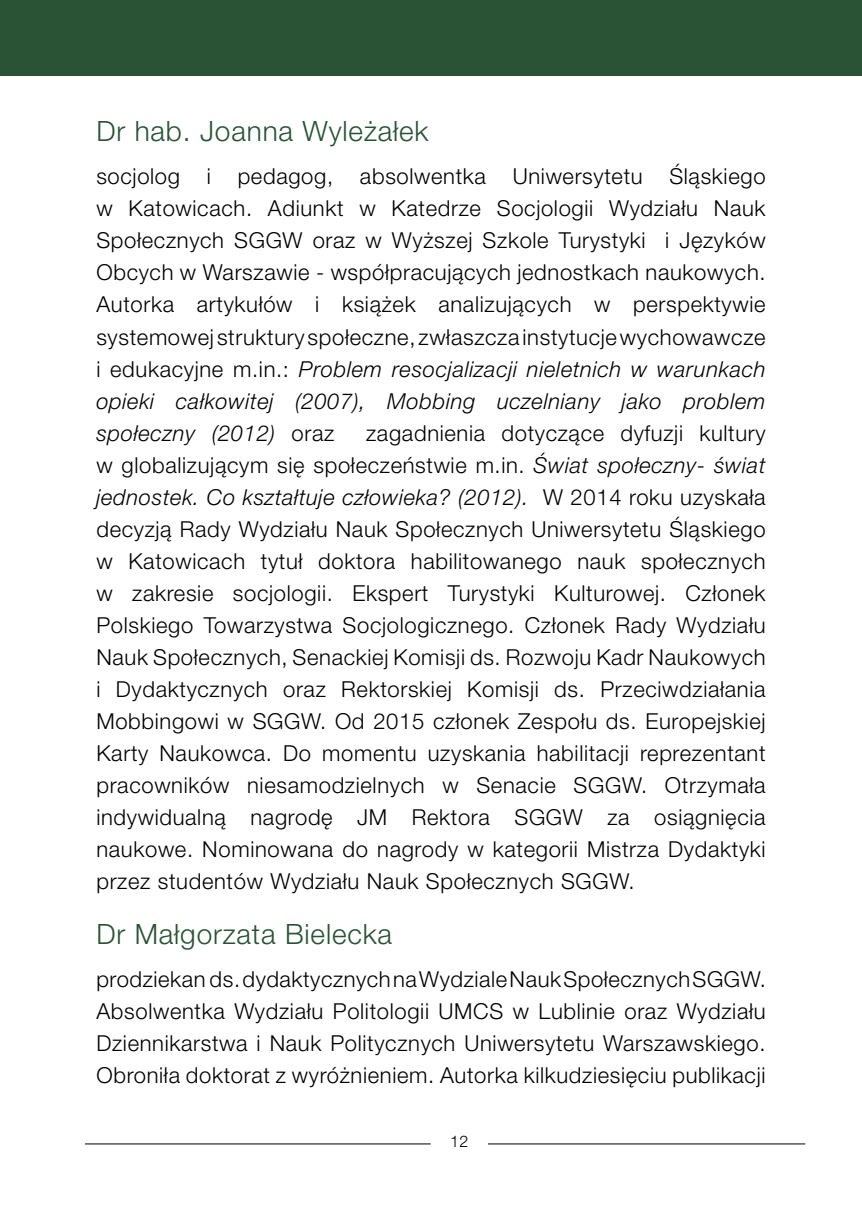
<style>
.page{position:relative;width:862px;height:1214px;background:#fff}
.page>*{position:absolute;margin:0;border:0;box-sizing:border-box;transform-origin:0 0}
.t1{font:300 28px "Helvetica Neue LT Pro";letter-spacing:.03em;color:#2a5235}
.t2{font:300 22px/32px "Helvetica Neue LT Pro";letter-spacing:.03em;color:#000;text-align:justify}
.t3{font:300 16px "Helvetica Neue LT Pro";color:#000}
.s1{font-style:italic}
</style>
<div class="page">
<hr style="left:85px;top:1143px;width:346px;height:1px;background:#000">
<hr style="left:488px;top:1143px;width:317px;height:1px;background:#000">
<div style="left:0;top:0;width:862px;height:76px;background:#2a5235"></div>
<p class="t1" style="left:96px;top:114px;width:334px">Dr hab. Joanna Wyleżałek</p>
<p class="t2" style="left:96px;top:160px;width:671px">socjolog i pedagog, absolwentka Uniwersytetu Śląskiego w Katowicach. Adiunkt w Katedrze Socjologii Wydziału Nauk Społecznych SGGW oraz w Wyższej Szkole Turystyki i Języków Obcych w Warszawie - współpracujących jednostkach naukowych.<br>Autorka artykułów i książek analizujących w perspektywie systemowej struktury społeczne, zwłaszcza instytucje wychowawcze i edukacyjne m.in.: <span class="s1">Problem resocjalizacji nieletnich w warunkach opieki całkowitej (2007), Mobbing uczelniany jako problem społeczny (2012)</span> oraz</p>
<p class="t2" style="left:96px;top:416px;width:671px;text-indent:270px">zagadnienia dotyczące dyfuzji kultury w globalizującym się społeczeństwie m.in. <span class="s1">Świat społeczny- świat jednostek. Co kształtuje człowieka? (2012).</span> W 2014 roku uzyskała decyzją Rady Wydziału Nauk Społecznych Uniwersytetu Śląskiego w Katowicach tytuł doktora habilitowanego nauk społecznych w zakresie socjologii. Ekspert Turystyki Kulturowej. Członek Polskiego Towarzystwa Socjologicznego. Członek Rady Wydziału Nauk Społecznych, Senackiej Komisji ds. Rozwoju Kadr Naukowych i Dydaktycznych oraz Rektorskiej Komisji ds. Przeciwdziałania Mobbingowi w SGGW. Od 2015 członek Zespołu ds. Europejskiej Karty Naukowca. Do momentu uzyskania habilitacji reprezentant pracowników niesamodzielnych w Senacie SGGW. Otrzymała indywidualną nagrodę JM Rektora SGGW za osiągnięcia naukowe. Nominowana do nagrody w kategorii Mistrza Dydaktyki przez studentów Wydziału Nauk Społecznych SGGW.</p>
<p class="t1" style="left:96px;top:916px;width:297px">Dr Małgorzata Bielecka</p>
<p class="t2" style="left:96px;top:962px;width:671px">prodziekan ds. dydaktycznych na Wydziale Nauk Społecznych SGGW.<br>Absolwentka Wydziału Politologii UMCS w Lublinie oraz Wydziału Dziennikarstwa i Nauk Politycznych Uniwersytetu Warszawskiego.<br>Obroniła doktorat z wyróżnieniem. Autorka kilkudziesięciu publikacji</p>
<p class="t3" style="left:450px;top:1131px;width:20px">12</p>
</div>
